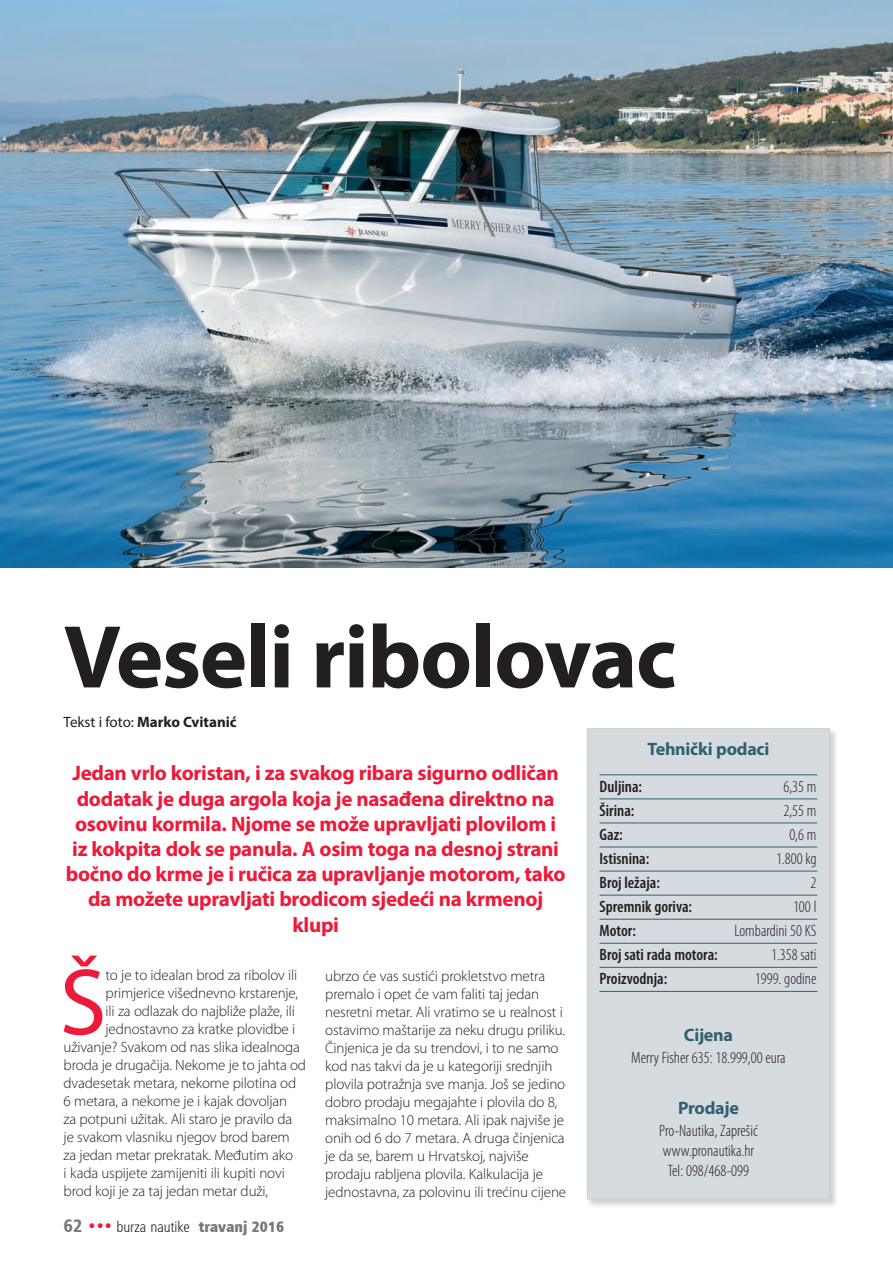
<style>
.page{position:relative;width:893px;height:1263px;background:#fff}
.page>*{position:absolute;margin:0;border:0;box-sizing:border-box;transform-origin:0 0}
.t1{font:95.1px "Myriad Pro";color:#ed1a3a}
.t2{font:700 90px "Myriad Pro";letter-spacing:-.015em;color:#231f20}
.t3{font:700 21px/25.2px "Myriad Pro";letter-spacing:-.015em;color:#ed1a3a;text-align:center}
.t4{font:700 18px "Myriad Pro";letter-spacing:-.015em;color:#2f6171}
.t5{font:300 condensed 16.5px/19.8px "Myriad Pro";color:#231f20;text-align:center}
.t6{font:600 condensed 16.5px "Myriad Pro";color:#231f20}
.t7{font:300 15px/18px "Myriad Pro";letter-spacing:-.01em;color:#231f20}
.t8{font:15px "Humanist 777 L2 Light Condensed B";color:#231f20}
.t9{font:700 15px "Myriad Pro";color:#231f20}
.s1{font-weight:400}
.s2{font-family:"Humanist 777 L2 Black Condensed B";font-size:18px;color:#76787b}
.s3{font-family:"Humanist 777 L2 Black Condensed B";font-size:16.5px;color:#ed1a3a}
.s4{font-family:"Humanist 777 L2 Extra Black Cond B";color:#76787b}
</style>
<div class="page">
<div style="left:586px;top:728px;width:260px;height:486px;background:#231f20;opacity:.2"></div>
<div style="left:587px;top:728px;width:242px;height:470px;background:#d6dbe0"></div>
<hr style="left:599px;top:774px;width:218px;height:1px;background:#2f6171">
<hr style="left:599px;top:798px;width:218px;height:1px;background:#2f6171">
<hr style="left:599px;top:822px;width:218px;height:1px;background:#2f6171">
<hr style="left:599px;top:846px;width:218px;height:1px;background:#2f6171">
<hr style="left:599px;top:870px;width:218px;height:1px;background:#2f6171">
<hr style="left:599px;top:894px;width:218px;height:1px;background:#2f6171">
<hr style="left:599px;top:918px;width:218px;height:1px;background:#2f6171">
<hr style="left:599px;top:942px;width:218px;height:1px;background:#2f6171">
<hr style="left:599px;top:967px;width:218px;height:1px;background:#2f6171">
<hr style="left:599px;top:991px;width:218px;height:1px;background:#2f6171">
<div style="left:587px;top:728px;width:243px;height:471px;border:1px solid #cad1d7"></div>
<img style="left:0;top:0;width:893px;height:567px">
<p class="t2" style="left:64px;top:598px;width:614px">Veseli ribolovac</p>
<p class="t9" style="left:64px;top:712px;width:175px"><span class="s1">Tekst i foto:</span> Marko Cvitanić</p>
<p class="t3" style="left:66px;top:760px;width:501px">Jedan vrlo koristan, i za svakog ribara sigurno odličan dodatak je duga argola koja je nasađena direktno na osovinu kormila. Njome se može upravljati plovilom i iz kokpita dok se panula. A osim toga na desnoj strani bočno do krme je i ručica za upravljanje motorom, tako da možete upravljati brodicom sjedeći na krmenoj klupi</p>
<p class="t1" style="left:60px;top:943px;width:48px">Š</p>
<p class="t7" style="left:106px;top:966px;width:193px">to je to idealan brod za ribolov ili</p>
<p class="t7" style="left:106px;top:984px;width:194px">primjerice višednevno krstarenje,</p>
<p class="t7" style="left:106px;top:1002px;width:191px">ili za odlazak do najbliže plaže, ili</p>
<p class="t7" style="left:106px;top:1020px;width:191px">jednostavno za kratke plovidbe i</p>
<p class="t7" style="left:64px;top:1038px;width:238px">uživanje? Svakom od nas slika idealnoga</p>
<p class="t7" style="left:64px;top:1056px;width:244px">broda je drugačija. Nekome je to jahta od</p>
<p class="t7" style="left:64px;top:1074px;width:234px">dvadesetak metara, nekome pilotina od</p>
<p class="t7" style="left:64px;top:1092px;width:225px">6 metara, a nekome je i kajak dovoljan</p>
<p class="t7" style="left:64px;top:1110px;width:230px">za potpuni užitak. Ali staro je pravilo da</p>
<p class="t7" style="left:64px;top:1128px;width:228px">je svakom vlasniku njegov brod barem</p>
<p class="t7" style="left:64px;top:1146px;width:231px">za jedan metar prekratak. Međutim ako</p>
<p class="t7" style="left:64px;top:1164px;width:223px">i kada uspijete zamijeniti ili kupiti novi</p>
<p class="t7" style="left:64px;top:1182px;width:206px">brod koji je za taj jedan metar duži,</p>
<p class="t8" style="left:64px;top:1217px;width:222px"><span class="s2">62</span> <span class="s3">•••</span> burza nautike <span class="s4">travanj 2016</span></p>
<p class="t7" style="left:325px;top:966px;width:242px">ubrzo će vas sustići prokletstvo metra premalo i opet će vam faliti taj jedan nesretni metar. Ali vratimo se u realnost i ostavimo maštarije za neku drugu priliku.<br>Činjenica je da su trendovi, i to ne samo kod nas takvi da je u kategoriji srednjih plovila potražnja sve manja. Još se jedino dobro prodaju megajahte i plovila do 8, maksimalno 10 metara. Ali ipak najviše je onih od 6 do 7 metara. A druga činjenica je da se, barem u Hrvatskoj, najviše prodaju rabljena plovila. Kalkulacija je jednostavna, za polovinu ili trećinu cijene</p>
<p class="t4" style="left:647px;top:736px;width:123px">Tehnički podaci</p>
<p class="t6" style="left:599px;top:777px;width:44px">Duljina:</p>
<p class="t5" style="left:783px;top:777px;width:35px">6,35 m</p>
<p class="t6" style="left:599px;top:801px;width:36px">Širina:</p>
<p class="t5" style="left:783px;top:801px;width:35px">2,55 m</p>
<p class="t6" style="left:599px;top:825px;width:25px">Gaz:</p>
<p class="t5" style="left:789px;top:825px;width:29px">0,6 m</p>
<p class="t6" style="left:599px;top:849px;width:51px">Istisnina:</p>
<p class="t5" style="left:776px;top:849px;width:42px">1.800 kg</p>
<p class="t6" style="left:599px;top:873px;width:62px">Broj ležaja:</p>
<p class="t5" style="left:810px;top:873px;width:7px">2</p>
<p class="t6" style="left:599px;top:897px;width:94px">Spremnik goriva:</p>
<p class="t5" style="left:793px;top:897px;width:25px">100 l</p>
<p class="t6" style="left:599px;top:921px;width:38px">Motor:</p>
<p class="t5" style="left:734px;top:921px;width:83px">Lombardini 50 KS</p>
<p class="t6" style="left:599px;top:945px;width:120px">Broj sati rada motora:</p>
<p class="t5" style="left:771px;top:945px;width:47px">1.358 sati</p>
<p class="t6" style="left:599px;top:970px;width:69px">Proizvodnja:</p>
<p class="t5" style="left:754px;top:969px;width:63px">1999. godine</p>
<p class="t4" style="left:684px;top:1022px;width:51px">Cijena</p>
<p class="t5" style="left:631px;top:1048px;width:156px">Merry Fisher 635: 18.999,00 eura</p>
<p class="t4" style="left:678px;top:1095px;width:62px">Prodaje</p>
<p class="t5" style="left:659px;top:1121px;width:100px">Pro-Nautika, Zaprešić www.pronautika.hr<br>Tel: 098/468-099</p>
</div>
